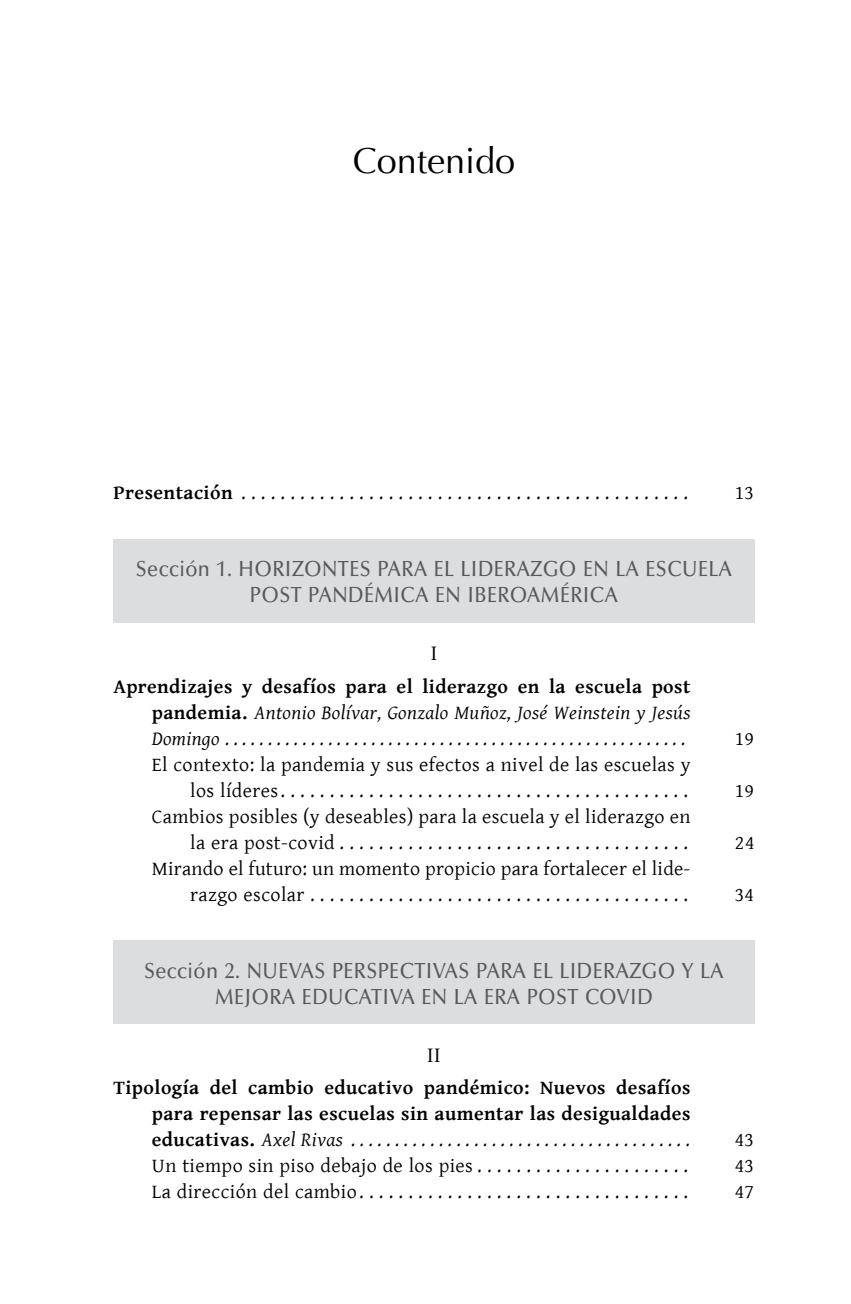
<style>
.page{position:relative;width:851px;height:1304px;background:#fff}
.page>*{position:absolute;margin:0;border:0;box-sizing:border-box;transform-origin:0 0}
.t1{font:36px "Optima LT Std";color:#000}
.t2{font:500 22px/26px "Optima LT Std";letter-spacing:.02em;color:#58595b;text-align:center;scale:.9 1}
.t3{font:22px "Gentium Basic";color:#000}
.t4{font:20px/26px "Gentium Basic";letter-spacing:.02em;color:#000;text-align:right}
.t5{font:italic 20px/26px "Gentium Basic";letter-spacing:.02em;color:#000;text-align:justify}
.t6{font:700 20px/26px "Gentium Basic";letter-spacing:.02em;color:#000;text-align:justify}
.s1{font-weight:700}
.s2{font-weight:700;font-style:normal}
.s3{font-weight:400;font-style:italic}
</style>
<div class="page">
<div style="left:113px;top:539px;width:641px;height:83px;background:#dcddde"></div>
<div style="left:113px;top:940px;width:641px;height:84px;background:#dcddde"></div>
<h1 class="t1" style="left:353px;top:140px;width:164px">Contenido</h1>
<p class="t4" style="left:113px;top:479px;width:576px"><span class="s1">Presentación</span> ..............................................</p>
<p class="t4" style="left:734px;top:479px;width:21px">13</p>
<p class="t2" style="left:136px;top:557px;width:663px">Sección 1. HORIZONTES PARA EL LIDERAZGO EN LA ESCUELA<br>POST PANDÉMICA EN IBEROAMÉRICA</p>
<p class="t3" style="left:430px;top:637px;width:8px">I</p>
<p class="t5" style="left:152px;top:673px;width:540px;text-indent:-38px"><span class="s2">Aprendizajes y desafíos para el liderazgo en la escuela post pandemia.</span> Antonio Bolívar, Gonzalo Muñoz, José Weinstein y Jesús Domingo......................................................</p>
<p class="t4" style="left:152px;top:751px;width:540px">El contexto: la pandemia y sus efectos a nivel de las escuelas y los líderes ..........................................</p>
<p class="t4" style="left:152px;top:803px;width:540px">Cambios posibles (y deseables) para la escuela y el liderazgo en la era post-covid ....................................</p>
<p class="t4" style="left:152px;top:855px;width:540px">Mirando el futuro: un momento propicio para fortalecer el lide&shy;razgo escolar .......................................</p>
<p class="t4" style="left:734px;top:725px;width:21px">19</p>
<p class="t4" style="left:734px;top:777px;width:21px">19</p>
<p class="t4" style="left:734px;top:829px;width:21px">24</p>
<p class="t4" style="left:734px;top:881px;width:21px">34</p>
<p class="t2" style="left:144px;top:958px;width:645px">Sección 2. NUEVAS PERSPECTIVAS PARA EL LIDERAZGO Y LA<br>MEJORA EDUCATIVA EN LA ERA POST COVID</p>
<p class="t3" style="left:427px;top:1039px;width:15px">II</p>
<p class="t6" style="left:152px;top:1074px;width:540px;text-indent:-38px">Tipología del cambio educativo pandémico: Nuevos desafíos para repensar las escuelas sin aumentar las desigualdades educativas. <span class="s3">Axel Rivas .......................................</span></p>
<p class="t4" style="left:734px;top:1126px;width:21px">43</p>
<p class="t4" style="left:152px;top:1152px;width:537px">Un tiempo sin piso debajo de los pies . . . . . . . . . . . . . . . . . . . . . .</p>
<p class="t4" style="left:734px;top:1152px;width:21px">43</p>
<p class="t4" style="left:152px;top:1178px;width:537px">La dirección del cambio ..................................</p>
<p class="t4" style="left:734px;top:1178px;width:21px">47</p>
</div>
